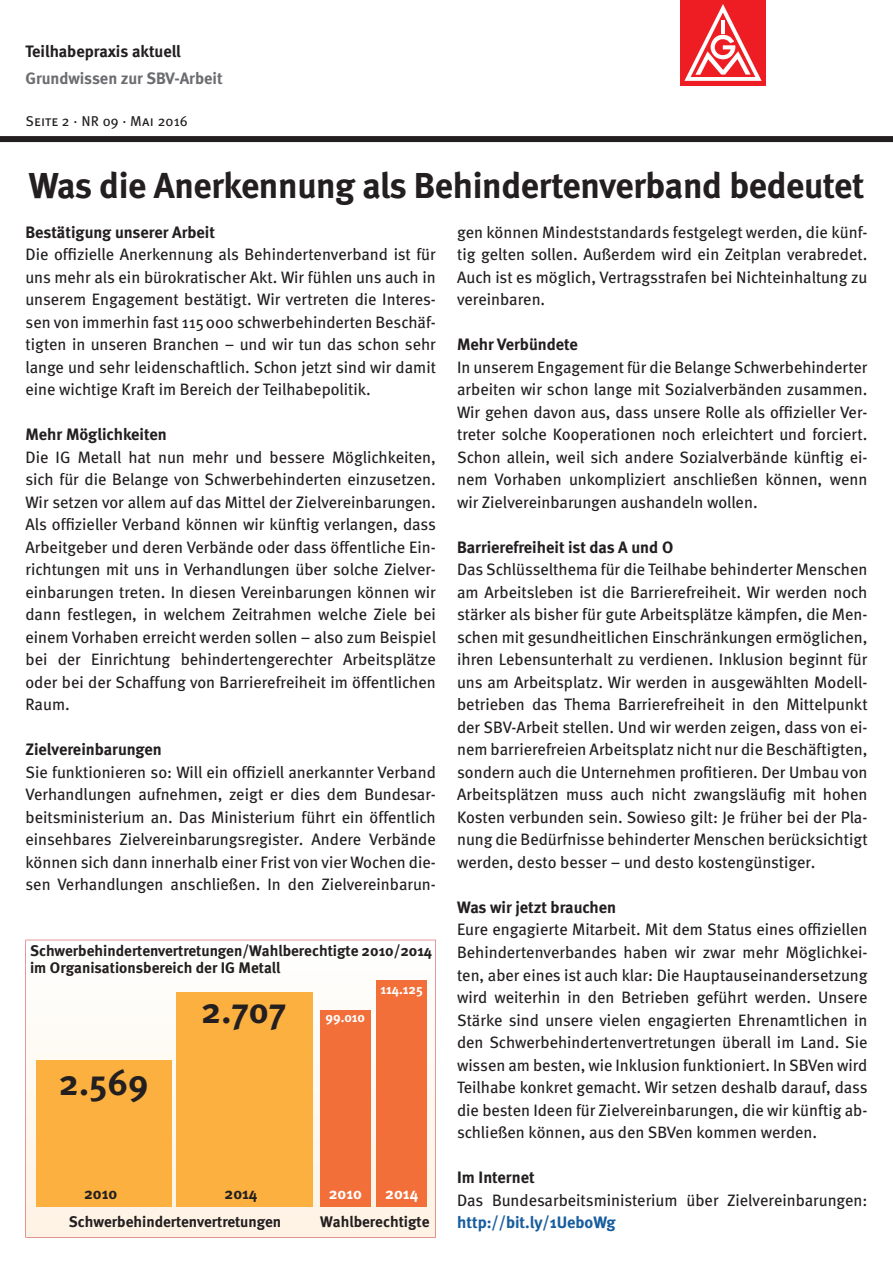
<style>
.page{position:relative;width:893px;height:1263px;background:#fff}
.page>*{position:absolute;margin:0;border:0;box-sizing:border-box;transform-origin:0 0}
.t1{font:700 36px "Meta";letter-spacing:-.01em;color:#231f20}
.t2{font:36px "Meta Bold Caps";color:#231f20}
.t3{font:16.5px/22.5px "Meta";color:#231f20;text-align:justify}
.t4{font:700 16.5px "Meta";color:#231f20}
.t5{font:700 16.5px "Meta";color:#6c6d70}
.t6{font:700 16.5px "Meta";color:#175d9e}
.t7{font:15.9px "Meta Bold Caps";color:#231f20}
.t8{font:15.9px "Meta Bold Caps";color:#fff}
.t9{font:700 15.3px/17.5px "Meta";color:#231f20}
.t10{font:14.25px "Meta Book Caps";letter-spacing:.01em;color:#231f20}
.t11{font:13.5px "Meta Bold Caps";color:#fff}
</style>
<div class="page">
<div style="left:680px;top:0;width:85px;height:85px;background:#ee1d23"></div>
<svg style="left:684px;top:4px;width:78px;height:77px"></svg>
<div style="left:0;top:136px;width:893px;height:6px;background:#231f20"></div>
<svg style="left:26px;top:940px;width:410px;height:297px"></svg>
<div style="left:36px;top:1060px;width:136px;height:146px;background:#fbb03f"></div>
<div style="left:177px;top:992px;width:136px;height:214px;background:#fbb03f"></div>
<div style="left:320px;top:1010px;width:50px;height:196px;background:#f26f39"></div>
<div style="left:377px;top:980px;width:50px;height:226px;background:#f26f39"></div>
<p class="t4" style="left:26px;top:42px;width:157px">Teilhabepraxis aktuell</p>
<p class="t5" style="left:26px;top:69px;width:199px">Grundwissen zur SBV-Arbeit</p>
<p class="t10" style="left:26px;top:113px;width:164px">Seite 2 · NR 09 · Mai 2016</p>
<h1 class="t1" style="left:29px;top:164px;width:837px">Was die Anerkennung als Behindertenverband bedeutet</h1>
<p class="t4" style="left:26px;top:222px;width:191px">Bestätigung unserer Arbeit</p>
<p class="t3" style="left:25px;top:243px;width:412px">Die offizielle Anerkennung als Behindertenverband ist für uns mehr als ein bürokratischer Akt. Wir fühlen uns auch in unserem Engagement bestätigt. Wir vertreten die Interes&shy;sen von immerhin fast 115000 schwerbehinderten Beschäf&shy;tigten in unseren Branchen – und wir tun das schon sehr lange und sehr leidenschaftlich. Schon jetzt sind wir damit eine wichtige Kraft im Bereich der Teilhabepolitik.</p>
<p class="t4" style="left:25px;top:425px;width:143px">Mehr Möglichkeiten</p>
<p class="t3" style="left:25px;top:446px;width:412px">Die IG Metall hat nun mehr und bessere Möglichkeiten, sich für die Belange von Schwerbehinderten einzusetzen.<br>Wir setzen vor allem auf das Mittel der Zielvereinbarungen.<br>Als offizieller Verband können wir künftig verlangen, dass Arbeitgeber und deren Verbände oder dass öffentliche Ein&shy;richtungen mit uns in Verhandlungen über solche Zielver&shy;einbarungen treten. In diesen Vereinbarungen können wir dann festlegen, in welchem Zeitrahmen welche Ziele bei einem Vorhaben erreicht werden sollen – also zum Beispiel bei der Einrichtung behindertengerechter Arbeitsplätze oder bei der Schaffung von Barrierefreiheit im öffentlichen Raum.</p>
<p class="t4" style="left:25px;top:740px;width:138px">Zielvereinbarungen</p>
<p class="t3" style="left:25px;top:761px;width:412px">Sie funktionieren so: Will ein offiziell anerkannter Verband Verhandlungen aufnehmen, zeigt er dies dem Bundesar&shy;beitsministerium an. Das Ministerium führt ein öffentlich einsehbares Zielvereinbarungsregister. Andere Verbände können sich dann innerhalb einer Frist von vier Wochen die&shy;sen Verhandlungen anschließen. In den Zielvereinbarun-</p>
<p class="t3" style="left:457px;top:221px;width:412px">gen können Mindeststandards festgelegt werden, die künf&shy;tig gelten sollen. Außerdem wird ein Zeitplan verabredet.<br>Auch ist es möglich, Vertragsstrafen bei Nichteinhaltung zu vereinbaren.</p>
<p class="t4" style="left:457px;top:335px;width:122px">Mehr Verbündete</p>
<p class="t3" style="left:457px;top:356px;width:412px">In unserem Engagement für die Belange Schwerbehinderter arbeiten wir schon lange mit Sozialverbänden zusammen.<br>Wir gehen davon aus, dass unsere Rolle als offizieller Ver&shy;treter solche Kooperationen noch erleichtert und forciert.<br>Schon allein, weil sich andere Sozialverbände künftig ei&shy;nem Vorhaben unkompliziert anschließen können, wenn wir Zielvereinbarungen aushandeln wollen.</p>
<p class="t4" style="left:457px;top:537px;width:218px">Barrierefreiheit ist das A und O</p>
<p class="t3" style="left:457px;top:558px;width:412px">Das Schlüsselthema für die Teilhabe behinderter Menschen am Arbeitsleben ist die Barrierefreiheit. Wir werden noch stärker als bisher für gute Arbeitsplätze kämpfen, die Men&shy;schen mit gesundheitlichen Einschränkungen ermöglichen, ihren Lebensunterhalt zu verdienen. Inklusion beginnt für uns am Arbeitsplatz. Wir werden in ausgewählten Modell&shy;betrieben das Thema Barrierefreiheit in den Mittelpunkt der SBV-Arbeit stellen. Und wir werden zeigen, dass von ei&shy;nem barrierefreien Arbeitsplatz nicht nur die Beschäftigten, sondern auch die Unternehmen profitieren. Der Umbau von Arbeitsplätzen muss auch nicht zwangsläufig mit hohen Kosten verbunden sein. Sowieso gilt: Je früher bei der Pla&shy;nung die Bedürfnisse behinderter Menschen berücksichtigt werden, desto besser – und desto kostengünstiger.</p>
<p class="t4" style="left:457px;top:897px;width:161px">Was wir jetzt brauchen</p>
<p class="t3" style="left:457px;top:918px;width:412px">Eure engagierte Mitarbeit. Mit dem Status eines offiziellen Behindertenverbandes haben wir zwar mehr Möglichkei&shy;ten, aber eines ist auch klar: Die Hauptauseinandersetzung wird weiterhin in den Betrieben geführt werden. Unsere Stärke sind unsere vielen engagierten Ehrenamtlichen in den Schwerbehindertenvertretungen überall im Land. Sie wissen am besten, wie Inklusion funktioniert. In SBVen wird Teilhabe konkret gemacht. Wir setzen deshalb darauf, dass die besten Ideen für Zielvereinbarungen, die wir künftig ab&shy;schließen können, aus den SBVen kommen werden.</p>
<p class="t4" style="left:457px;top:1168px;width:79px">Im Internet</p>
<p class="t3" style="left:457px;top:1188px;width:412px">Das Bundesarbeitsministerium über Zielvereinbarungen:</p>
<p class="t6" style="left:457px;top:1213px;width:160px">http://bit.ly/1UeboWg</p>
<p class="t9" style="left:30px;top:942px;width:403px">Schwerbehindertenvertretungen/Wahlberechtigte 2010/2014 im Organisationsbereich der IG Metall</p>
<p class="t11" style="left:380px;top:981px;width:44px">114.125</p>
<h1 class="t2" style="left:201px;top:989px;width:87px">2.707</h1>
<p class="t11" style="left:325px;top:1009px;width:41px">99.010</p>
<h1 class="t2" style="left:59px;top:1061px;width:91px">2.569</h1>
<p class="t7" style="left:84px;top:1184px;width:35px">2010</p>
<p class="t8" style="left:329px;top:1184px;width:35px">2010</p>
<p class="t7" style="left:224px;top:1184px;width:34px">2014</p>
<p class="t8" style="left:385px;top:1184px;width:34px">2014</p>
<p class="t9" style="left:69px;top:1213px;width:214px">Schwerbehindertenvertretungen</p>
<p class="t9" style="left:320px;top:1213px;width:111px">Wahlberechtigte</p>
</div>
